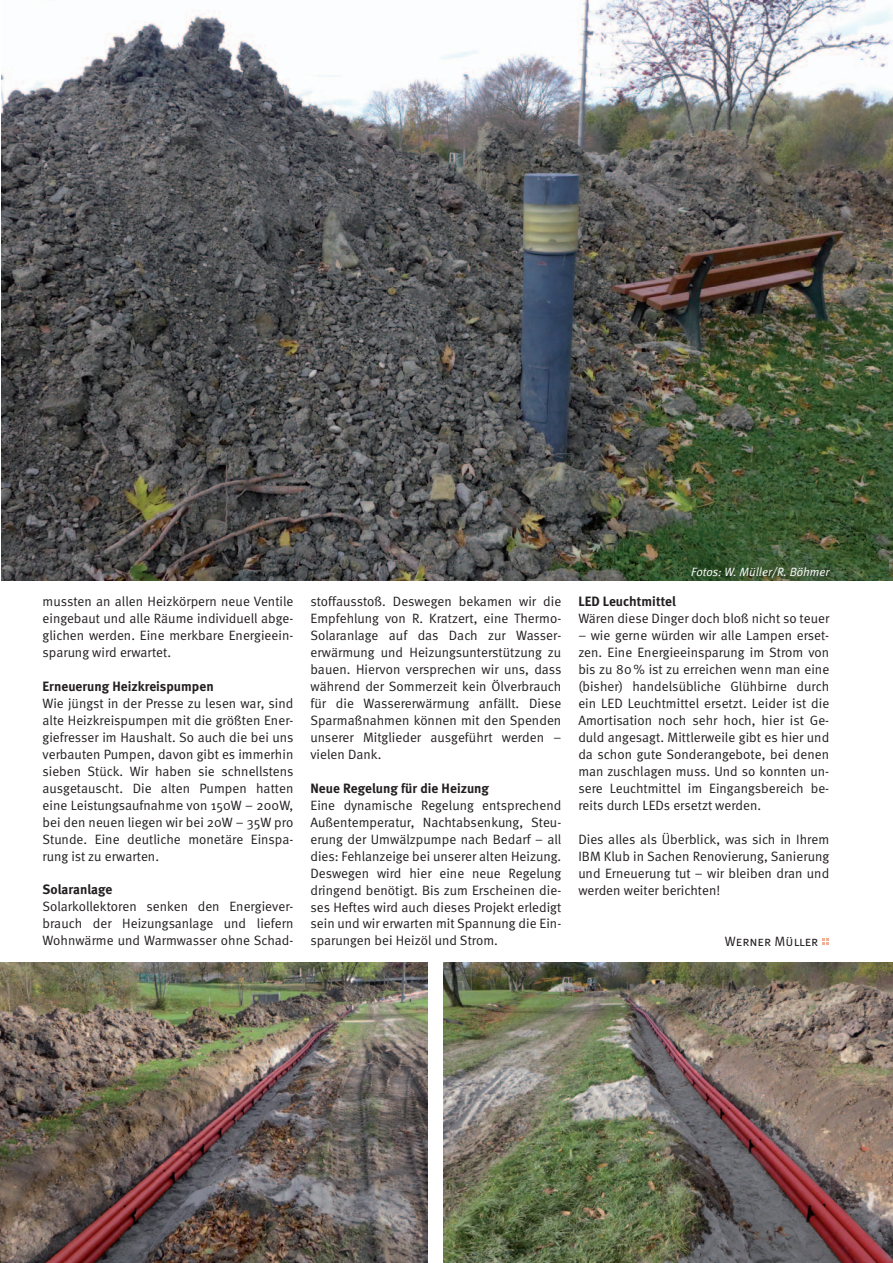
<style>
.page{position:relative;width:893px;height:1263px;background:#fff}
.page>*{position:absolute;margin:0;border:0;box-sizing:border-box;transform-origin:0 0}
.t1{font:13.5px/17px "Meta Normal";letter-spacing:.005em;color:#231f20;text-align:justify}
.t2{font:700 13.5px "Meta";letter-spacing:.005em;color:#231f20}
.t3{font:13.5px "Meta Normal Caps";letter-spacing:.005em;color:#231f20}
.t4{font:italic 12px "Meta Normal";letter-spacing:.005em;color:#fff}
</style>
<div class="page">
<img style="left:444px;top:962px;width:449px;height:301px">
<img style="left:0;top:962px;width:427px;height:301px">
<img style="left:1px;top:0;width:892px;height:580px">
<svg style="left:822px;top:938px;width:7px;height:7px"></svg>
<p class="t1" style="left:43px;top:593px;width:252px">mussten an allen Heizkörpern neue Ventile eingebaut und alle Räume individuell abge&shy;glichen werden. Eine merkbare Energieein&shy;sparung wird erwartet.</p>
<p class="t2" style="left:43px;top:678px;width:173px">Erneuerung Heizkreispumpen</p>
<p class="t1" style="left:43px;top:695px;width:253px">Wie jüngst in der Presse zu lesen war, sind alte Heizkreispumpen mit die größten Ener&shy;giefresser im Haushalt. So auch die bei uns verbauten Pumpen, davon gibt es immerhin sieben Stück. Wir haben sie schnellstens ausgetauscht. Die alten Pumpen hatten eine Leistungsaufnahme von 150W – 200W, bei den neuen liegen wir bei 20W – 35W pro Stunde. Eine deutliche monetäre Einspa&shy;rung ist zu erwarten.</p>
<p class="t2" style="left:43px;top:882px;width:71px">Solaranlage</p>
<p class="t1" style="left:43px;top:898px;width:252px">Solarkollektoren senken den Energiever&shy;brauch der Heizungsanlage und liefern Wohnwärme und Warmwasser ohne Schad-</p>
<p class="t1" style="left:310px;top:593px;width:253px">stoffausstoß. Deswegen bekamen wir die Empfehlung von R. Kratzert, eine Thermo-Solaranlage auf das Dach zur Wasser&shy;erwärmung und Heizungsunterstützung zu bauen. Hiervon versprechen wir uns, dass während der Sommerzeit kein Ölverbrauch für die Wassererwärmung anfällt. Diese Sparmaßnahmen können mit den Spenden unserer Mitglieder ausgeführt werden – vielen Dank.</p>
<p class="t2" style="left:310px;top:780px;width:180px">Neue Regelung für die Heizung</p>
<p class="t1" style="left:310px;top:796px;width:253px">Eine dynamische Regelung entsprechend Außentemperatur, Nachtabsenkung, Steu&shy;erung der Umwälzpumpe nach Bedarf – all dies: Fehlanzeige bei unserer alten Heizung.<br>Deswegen wird hier eine neue Regelung dringend benötigt. Bis zum Erscheinen die&shy;ses Heftes wird auch dieses Projekt erledigt sein und wir erwarten mit Spannung die Ein&shy;sparungen bei Heizöl und Strom.</p>
<p class="t4" style="left:691px;top:565px;width:140px">Fotos: W. Müller/R. Böhmer</p>
<p class="t2" style="left:578px;top:594px;width:99px">LED Leuchtmittel</p>
<p class="t1" style="left:578px;top:610px;width:252px">Wären diese Dinger doch bloß nicht so teuer</p>
<p class="t1" style="left:578px;top:627px;width:252px">– wie gerne würden wir alle Lampen erset&shy;zen. Eine Energieeinsparung im Strom von bis zu 80% ist zu erreichen wenn man eine (bisher) handelsübliche Glühbirne durch ein LED Leuchtmittel ersetzt. Leider ist die Amortisation noch sehr hoch, hier ist Ge&shy;duld angesagt. Mittlerweile gibt es hier und da schon gute Sonderangebote, bei denen man zuschlagen muss. Und so konnten un&shy;sere Leuchtmittel im Eingangsbereich be&shy;reits durch LEDs ersetzt werden.</p>
<p class="t1" style="left:578px;top:830px;width:252px">Dies alles als Überblick, was sich in Ihrem IBM Klub in Sachen Renovierung, Sanierung und Erneuerung tut – wir bleiben dran und werden weiter berichten!</p>
<p class="t3" style="left:725px;top:933px;width:95px">Werner Müller</p>
</div>
